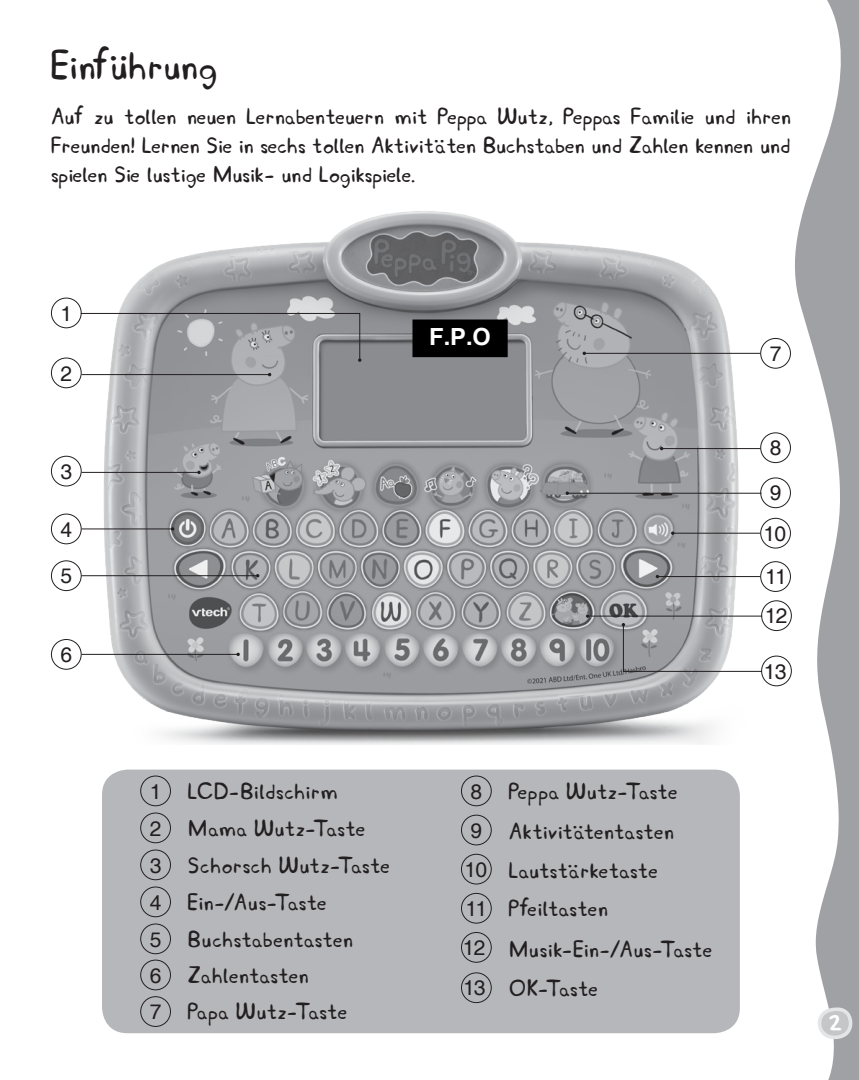
<style>
.page{position:relative;width:859px;height:1080px;background:#fff}
.page>*{position:absolute;margin:0;border:0;box-sizing:border-box;transform-origin:0 0}
.Body_text{font:42px "Peppa";color:#231f20}
.point{font:24px "Peppa";letter-spacing:.015em;color:#231f20}
.Headline{font:24px/28.8px "Peppa";color:#231f20;text-align:justify}
.t1{font:700 24px "Peppa";color:#fff}
.t2{font:700 23.7px "Helvetica";color:#fff}
.point-2{font:21px "Helvetica";letter-spacing:-.035em;color:#231f20}
</style>
<div class="page">
<svg style="left:795px;top:0;width:64px;height:1080px"></svg>
<svg style="left:816px;top:1007px;width:37px;height:33px"></svg>
<img style="left:50px;top:211px;width:724px;height:534px">
<div style="left:102px;top:770px;width:638px;height:263px;background:#b6b7bb;border-radius:26px"></div>
<hr style="left:82px;top:374px;width:188px;height:1px;background:#231f20">
<hr style="left:82px;top:472px;width:117px;height:1px;background:#231f20">
<hr style="left:82px;top:528px;width:91px;height:1px;background:#231f20">
<hr style="left:82px;top:654px;width:156px;height:1px;background:#231f20">
<hr style="left:82px;top:575px;width:176px;height:1px;background:#231f20">
<div style="left:51px;top:560px;width:31px;height:31px;border:1px solid #231f20;border-radius:50%"></div>
<hr style="left:673px;top:533px;width:87px;height:1px;background:#231f20">
<hr style="left:657px;top:576px;width:103px;height:1px;background:#231f20">
<hr style="left:588px;top:616px;width:174px;height:1px;background:#231f20">
<hr style="left:584px;top:353px;width:176px;height:1px;background:#231f20">
<hr style="left:662px;top:448px;width:98px;height:1px;background:#231f20">
<div style="left:51px;top:298px;width:31px;height:30px;border:1px solid #231f20;border-radius:50%"></div>
<div style="left:760px;top:338px;width:31px;height:31px;border:1px solid #231f20;border-radius:50%"></div>
<div style="left:51px;top:358px;width:31px;height:30px;border:1px solid #231f20;border-radius:50%"></div>
<div style="left:760px;top:477px;width:31px;height:31px;border:1px solid #231f20;border-radius:50%"></div>
<div style="left:51px;top:456px;width:31px;height:30px;border:1px solid #231f20;border-radius:50%"></div>
<div style="left:760px;top:432px;width:31px;height:31px;border:1px solid #231f20;border-radius:50%"></div>
<div style="left:51px;top:514px;width:31px;height:30px;border:1px solid #231f20;border-radius:50%"></div>
<div style="left:51px;top:639px;width:31px;height:31px;border:1px solid #231f20;border-radius:50%"></div>
<div style="left:760px;top:518px;width:31px;height:31px;border:1px solid #231f20;border-radius:50%"></div>
<div style="left:760px;top:561px;width:31px;height:31px;border:1px solid #231f20;border-radius:50%"></div>
<div style="left:761px;top:600px;width:31px;height:31px;border:1px solid #231f20;border-radius:50%"></div>
<div style="left:761px;top:656px;width:31px;height:30px;border:1px solid #231f20;border-radius:50%"></div>
<div style="left:140px;top:776px;width:31px;height:30px;border:1px solid #231f20;border-radius:50%"></div>
<div style="left:140px;top:813px;width:31px;height:30px;border:1px solid #231f20;border-radius:50%"></div>
<div style="left:140px;top:850px;width:31px;height:30px;border:1px solid #231f20;border-radius:50%"></div>
<div style="left:140px;top:887px;width:31px;height:30px;border:1px solid #231f20;border-radius:50%"></div>
<div style="left:140px;top:924px;width:31px;height:30px;border:1px solid #231f20;border-radius:50%"></div>
<div style="left:140px;top:960px;width:31px;height:30px;border:1px solid #231f20;border-radius:50%"></div>
<div style="left:140px;top:996px;width:31px;height:31px;border:1px solid #231f20;border-radius:50%"></div>
<div style="left:461px;top:776px;width:31px;height:30px;border:1px solid #231f20;border-radius:50%"></div>
<div style="left:461px;top:815px;width:31px;height:30px;border:1px solid #231f20;border-radius:50%"></div>
<div style="left:461px;top:854px;width:31px;height:30px;border:1px solid #231f20;border-radius:50%"></div>
<div style="left:461px;top:893px;width:31px;height:31px;border:1px solid #231f20;border-radius:50%"></div>
<div style="left:461px;top:932px;width:31px;height:31px;border:1px solid #231f20;border-radius:50%"></div>
<div style="left:461px;top:972px;width:31px;height:31px;border:1px solid #231f20;border-radius:50%"></div>
<svg style="left:80px;top:313px;width:281px;height:49px;background:#a7a8ab"></svg>
<hr style="left:567px;top:493px;width:194px;height:1px;background:#231f20">
<svg style="left:622px;top:623px;width:141px;height:49px"></svg>
<div style="left:412px;top:320px;width:96px;height:37px;background:#000"></div>
<p class="Body_text" style="left:51px;top:39px;width:168px">Einführung</p>
<p class="Headline" style="left:51px;top:102px;width:742px">Auf zu tollen neuen Lernabenteuern mit Peppa Wutz, Peppas Familie und ihren Freunden! Lernen Sie in sechs tollen Aktivitäten Buchstaben und Zahlen kennen und spielen Sie lustige Musik- und Logikspiele.</p>
<p class="point-2" style="left:60px;top:301px;width:13px">1</p>
<p class="point-2" style="left:60px;top:361px;width:13px">2</p>
<p class="point-2" style="left:60px;top:459px;width:13px">3</p>
<p class="point-2" style="left:60px;top:517px;width:13px">4</p>
<p class="point-2" style="left:60px;top:564px;width:13px">5</p>
<p class="point-2" style="left:60px;top:642px;width:13px">6</p>
<p class="t2" style="left:429px;top:322px;width:63px">F.P.O</p>
<p class="point-2" style="left:150px;top:779px;width:13px">1</p>
<p class="point" style="left:188px;top:776px;width:152px">LCD-Bildschirm</p>
<p class="point-2" style="left:150px;top:816px;width:13px">2</p>
<p class="point" style="left:188px;top:813px;width:179px">Mama Wutz-Taste</p>
<p class="point-2" style="left:150px;top:853px;width:13px">3</p>
<p class="point" style="left:188px;top:850px;width:204px">Schorsch Wutz-Taste</p>
<p class="point-2" style="left:150px;top:890px;width:13px">4</p>
<p class="point" style="left:188px;top:887px;width:140px">Ein-/Aus-Taste</p>
<p class="point" style="left:188px;top:924px;width:167px">Buchstabentasten</p>
<p class="point" style="left:188px;top:960px;width:123px">Zahlentasten</p>
<p class="point" style="left:188px;top:997px;width:161px">Papa Wutz-Taste</p>
<p class="point-2" style="left:150px;top:927px;width:13px">5</p>
<p class="point-2" style="left:150px;top:963px;width:13px">6</p>
<p class="point-2" style="left:150px;top:1000px;width:13px">7</p>
<p class="point-2" style="left:470px;top:779px;width:13px">8</p>
<p class="point" style="left:509px;top:776px;width:170px">Peppa Wutz-Taste</p>
<p class="point-2" style="left:470px;top:818px;width:13px">9</p>
<p class="point" style="left:509px;top:816px;width:167px">Aktivitätentasten</p>
<p class="point-2" style="left:465px;top:857px;width:24px">10</p>
<p class="point-2" style="left:465px;top:896px;width:23px">11</p>
<p class="point" style="left:509px;top:893px;width:101px">Pfeiltasten</p>
<p class="point" style="left:509px;top:855px;width:151px">Lautstärketaste</p>
<p class="point-2" style="left:463px;top:936px;width:24px">12</p>
<p class="point" style="left:509px;top:935px;width:205px">Musik-Ein-/Aus-Taste</p>
<p class="point-2" style="left:463px;top:976px;width:24px">13</p>
<p class="point" style="left:509px;top:973px;width:91px">OK-Taste</p>
<p class="point-2" style="left:770px;top:341px;width:13px">7</p>
<p class="point-2" style="left:770px;top:436px;width:13px">8</p>
<p class="point-2" style="left:770px;top:481px;width:13px">9</p>
<p class="point-2" style="left:763px;top:521px;width:24px">10</p>
<p class="point-2" style="left:765px;top:565px;width:23px">11</p>
<p class="point-2" style="left:765px;top:604px;width:24px">12</p>
<p class="point-2" style="left:764px;top:659px;width:24px">13</p>
<p class="t1" style="left:829px;top:1007px;width:15px">2</p>
</div>
